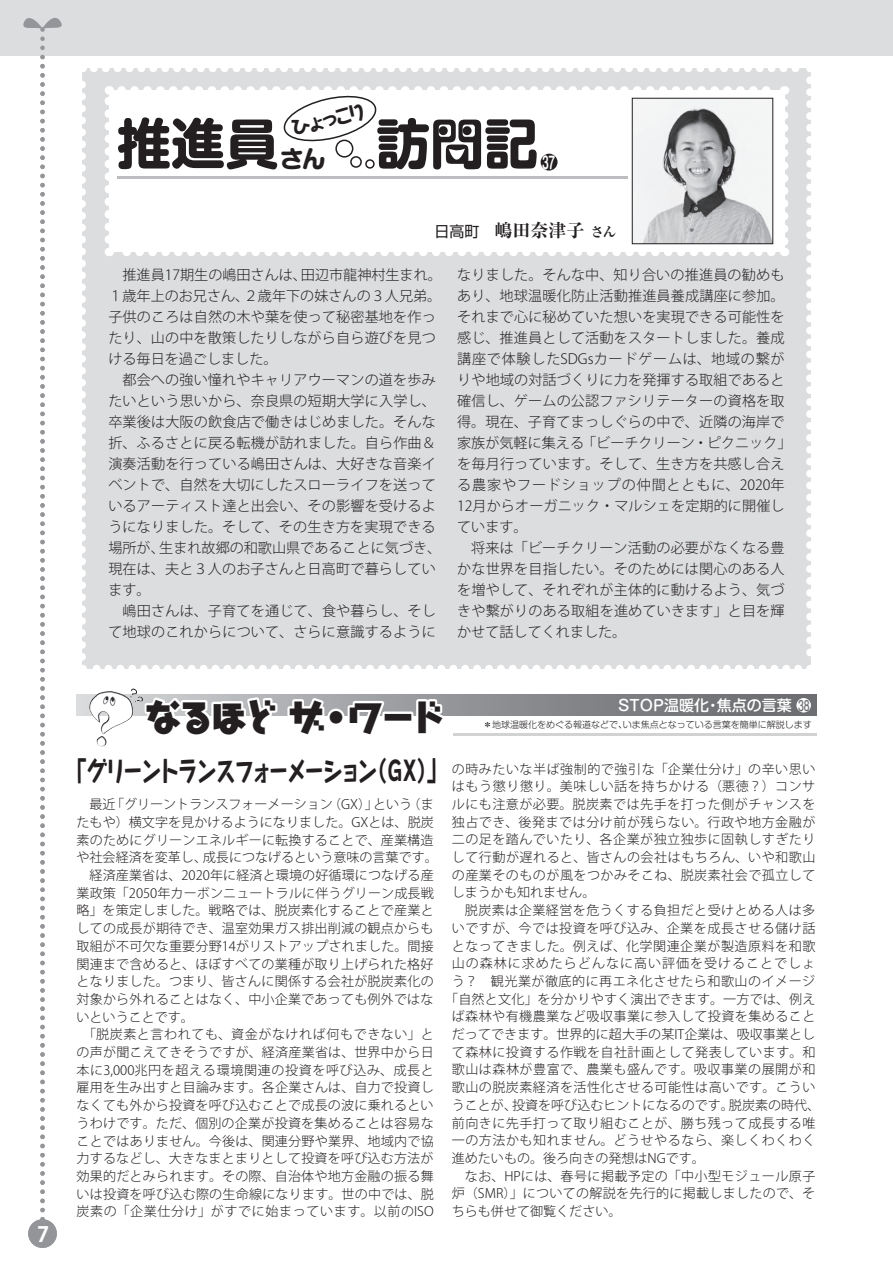
<style>
.page{position:relative;width:893px;height:1263px;background:#fff}
.page>*{position:absolute;margin:0;border:0;box-sizing:border-box;transform-origin:0 0}
.t1{font:700 54px "Shin M Go Pro";color:#231f20}
.t2{font:900 36px "Hase Toppo Std";letter-spacing:-.085em;color:#231f20}
.t3{font:800 27px "Taka Hand Std";letter-spacing:-.1em;color:#231f20;scale:.75 1}
.t4{font:700 24px "Shin M Go Pro";color:#231f20}
.t5{font:700 21px "Koz Go Pr 6 N";color:#fff}
.t6{font:800 19.5px "Taka Hand Std";color:#231f20}
.t7{font:700 expanded 18px "Ryumin Pro";color:#231f20}
.t8{font:700 16.5px "Shin M Go Pr 6 N De";color:#fff;scale:.65 1}
.t9{font:500 15px "Shin M Go Pro";color:#fff}
.t10{font:300 14.1px/21px "Koz Go Pro";letter-spacing:.01em;color:#231f20}
.t11{font:500 13.5px "Shin M Go Pro";color:#6c6d70;scale:.69 1}
.t12{font:300 13.05px/17.7px "Koz Go Pro";letter-spacing:.015em;color:#231f20;text-align:justify}
.t13{font:300 13.05px "Koz Go Pro";letter-spacing:.035em;color:#231f20}
.t14{font:300 13.05px "Koz Go Pro";letter-spacing:.04em;color:#231f20}
.t15{font:300 13.05px "Koz Go Pro";letter-spacing:.05em;color:#231f20}
.t16{font:300 13.05px "Koz Go Pro";letter-spacing:.045em;color:#231f20}
.t17{font:300 13.05px "Koz Go Pro";letter-spacing:.075em;color:#231f20}
.t18{font:300 9px "Shin M Go Pro";color:#231f20}
.s1{font-family:"Shin Go Pro";font-weight:400;font-stretch:normal;font-size:15px}
.s2{font-size:13.5px}
</style>
<div class="page">
<div style="left:82px;top:68px;width:728px;height:601px;background:#dcdddf"></div>
<svg style="left:82px;top:665px;width:716px;height:4px"></svg>
<svg style="left:82px;top:68px;width:4px;height:589px"></svg>
<svg style="left:94px;top:68px;width:706px;height:4px"></svg>
<svg style="left:806px;top:80px;width:5px;height:589px"></svg>
<div style="left:0;top:0;width:893px;height:55px;background:#dcdddf"></div>
<div style="left:28px;top:1219px;width:29px;height:29px;background:#939598;border-radius:50%"></div>
<svg style="left:19px;top:17px;width:47px;height:1202px"></svg>
<svg style="left:77px;top:695px;width:739px;height:21px;background:#848689"></svg>
<hr style="left:453px;top:734px;width:363px;height:2px;background:#d1d2d4">
<svg style="left:142px;top:694px;width:186px;height:22px"></svg>
<div style="left:327px;top:709px;width:18px;height:17px;border:4px solid #fff;border-radius:50%"></div>
<svg style="left:345px;top:699px;width:43px;height:17px"></svg>
<div style="left:382px;top:711px;width:31px;height:12px;border:4px solid #fff"></div>
<svg style="left:414px;top:697px;width:35px;height:19px"></svg>
<img style="left:89px;top:688px;width:48px;height:46px">
<svg style="left:105px;top:86px;width:683px;height:170px;background:#f0f0f0"></svg>
<div style="left:437px;top:123px;width:15px;height:15px;background:#fff;border-radius:4px"></div>
<div style="left:436px;top:122px;width:18px;height:18px;border:3px solid #231f20;border-radius:4px"></div>
<div style="left:439px;top:126px;width:9px;height:9px;background:#231f20;border-radius:50%"></div>
<div style="left:461px;top:123px;width:15px;height:15px;background:#fff;border-radius:4px"></div>
<div style="left:460px;top:122px;width:18px;height:18px;border:3px solid #231f20;border-radius:4px"></div>
<div style="left:463px;top:126px;width:9px;height:9px;background:#231f20;border-radius:50%"></div>
<div style="left:541px;top:154px;width:16px;height:17px;background:#231f20;border-radius:50%"></div>
<div style="left:796px;top:698px;width:15px;height:14px;background:#fff;border-radius:50%"></div>
<h3 class="t5" style="left:37px;top:1222px;width:14px">7</h3>
<h3 class="t6" style="left:288px;top:115px;width:78px;rotate:-13deg">ひょっこり</h3>
<h1 class="t1" style="left:117px;top:100px;width:163px">推進員</h1>
<h3 class="t4" style="left:280px;top:139px;width:48px">さん</h3>
<h1 class="t1" style="left:376px;top:100px;width:163px">訪 記</h1>
<p class="t8" style="left:542px;top:149px;width:22px">37</p>
<h3 class="t7" style="left:434px;top:216px;width:183px"><span class="s1">日高町　</span>嶋田奈津子 <span class="s2">さん</span></h3>
<p class="t10" style="left:108px;top:265px;width:335px;text-indent:14px">推進員17期生の嶋田さんは、田辺市龍神村生まれ。<br>１歳年上のお兄さん、２歳年下の妹さんの３人兄弟。子供のころは自然の木や葉を使って秘密基地を作ったり、山の中を散策したりしながら自ら遊びを見つける毎日を過ごしました。</p>
<p class="t10" style="left:108px;top:370px;width:334px;text-indent:14px">都会への強い憧れやキャリアウーマンの道を歩みたいという思いから、奈良県の短期大学に入学し、卒業後は大阪の飲食店で働きはじめました。そんな折、ふるさとに戻る転機が訪れました。自ら作曲＆演奏活動を行っている嶋田さんは、大好きな音楽イベントで、自然を大切にしたスローライフを送っているアーティスト達と出会い、その影響を受けるようになりました。そして、その生き方を実現できる場所が、生まれ故郷の和歌山県であることに気づき、現在は、夫と３人のお子さんと日高町で暮らしています。</p>
<p class="t10" style="left:108px;top:601px;width:329px;text-align:right">嶋田さんは、子育てを通じて、食や暮らし、そして地球のこれからについて、さらに意識するように</p>
<p class="t10" style="left:457px;top:265px;width:336px">なりました。そんな中、知り合いの推進員の勧めもあり、地球温暖化防止活動推進員養成講座に参加。それまで心に秘めていた想いを実現できる可能性を感じ、推進員として活動をスタートしました。養成講座で体験したSDGsカードゲームは、地域の繋がりや地域の対話づくりに力を発揮する取組であると確信し、ゲームの公認ファシリテーターの資格を取得。現在、子育てまっしぐらの中で、近隣の海岸で家族が気軽に集える「ビーチクリーン・ピクニック」を毎月行っています。そして、生き方を共感し合える農家やフードショップの仲間とともに、2020年<br>12月からオーガニック・マルシェを定期的に開催しています。</p>
<p class="t10" style="left:457px;top:538px;width:329px;text-align:justify;text-indent:14px">将来は「ビーチクリーン活動の必要がなくなる豊かな世界を目指したい。そのためには関心のある人を増やして、それぞれが主体的に動けるよう、気づきや繋がりのある取組を進めていきます」と目を輝かせて話してくれました。</p>
<h2 class="t2" style="left:145px;top:691px;width:302px">なるほどザ・ワード</h2>
<p class="t9" style="left:618px;top:693px;width:175px">STOP温暖化・焦点の言葉</p>
<p class="t11" style="left:798px;top:694px;width:18px">38</p>
<p class="t18" style="left:483px;top:717px;width:330px">＊地球温暖化をめぐる報道などで、いま焦点となっている言葉を簡単に解説します</p>
<h3 class="t3" style="left:66px;top:752px;width:509px">「グリーントランスフォーメーション（GX）」</h3>
<p class="t12" style="left:90px;top:796px;width:346px">最近「グリーントランスフォーメーション（GX）」という（ま</p>
<p class="t12" style="left:77px;top:813px;width:359px">たもや）横文字を見かけるようになりました。GXとは、脱炭</p>
<p class="t12" style="left:77px;top:831px;width:359px">素のためにグリーンエネルギーに転換することで、産業構造</p>
<p class="t12" style="left:77px;top:849px;width:363px">や社会経済を変革し、成長につなげるという意味の言葉です。</p>
<p class="t12" style="left:90px;top:866px;width:346px">経済産業省は、2020年に経済と環境の好循環につなげる産</p>
<p class="t12" style="left:77px;top:884px;width:359px">業政策「2050年カーボンニュートラルに伴うグリーン成長戦</p>
<p class="t12" style="left:77px;top:902px;width:359px">略」を策定しました。戦略では、脱炭素化することで産業と</p>
<p class="t12" style="left:77px;top:920px;width:359px">しての成長が期待でき、温室効果ガス排出削減の観点からも</p>
<p class="t12" style="left:77px;top:937px;width:359px">取組が不可欠な重要分野14がリストアップされました。間接</p>
<p class="t12" style="left:77px;top:955px;width:359px">関連まで含めると、ほぼすべての業種が取り上げられた格好</p>
<p class="t12" style="left:77px;top:973px;width:359px">となりました。つまり、皆さんに関係する会社が脱炭素化の</p>
<p class="t12" style="left:77px;top:990px;width:359px">対象から外れることはなく、中小企業であっても例外ではな</p>
<p class="t12" style="left:77px;top:1008px;width:119px">いということです。</p>
<p class="t16" style="left:83px;top:1026px;width:352px">「脱炭素と言われても、資金がなければ何もできない」と</p>
<p class="t12" style="left:77px;top:1043px;width:359px">の声が聞こえてきそうですが、経済産業省は、世界中から日</p>
<p class="t15" style="left:77px;top:1061px;width:359px">本に3,000兆円を超える環境関連の投資を呼び込み、成長と</p>
<p class="t12" style="left:77px;top:1079px;width:359px">雇用を生み出すと目論みます。各企業さんは、自力で投資し</p>
<p class="t12" style="left:77px;top:1096px;width:359px">なくても外から投資を呼び込むことで成長の波に乗れるとい</p>
<p class="t12" style="left:77px;top:1114px;width:359px">うわけです。ただ、個別の企業が投資を集めることは容易な</p>
<p class="t12" style="left:77px;top:1132px;width:359px">ことではありません。今後は、関連分野や業界、地域内で協</p>
<p class="t12" style="left:77px;top:1150px;width:359px">力するなどし、大きなまとまりとして投資を呼び込む方法が</p>
<p class="t12" style="left:77px;top:1167px;width:359px">効果的だとみられます。その際、自治体や地方金融の振る舞</p>
<p class="t12" style="left:77px;top:1185px;width:359px">いは投資を呼び込む際の生命線になります。世の中では、脱</p>
<p class="t15" style="left:77px;top:1203px;width:359px">炭素の「企業仕分け」がすでに始まっています。以前のISO</p>
<p class="t12" style="left:452px;top:760px;width:365px">の時みたいな半ば強制的で強引な「企業仕分け」の辛い思いはもう懲り懲り。美味しい話を持ちかける（悪徳？）コンサルにも注意が必要。脱炭素では先手を打った側がチャンスを独占でき、後発までは分け前が残らない。行政や地方金融が二の足を踏んでいたり、各企業が独立独歩に固執しすぎたりして行動が遅れると、皆さんの会社はもちろん、いや和歌山の産業そのものが風をつかみそこね、脱炭素社会で孤立してしまうかも知れません。</p>
<p class="t13" style="left:465px;top:902px;width:352px">脱炭素は企業経営を危うくする負担だと受けとめる人は多</p>
<p class="t14" style="left:452px;top:919px;width:365px">いですが、今では投資を呼び込み、企業を成長させる儲け話</p>
<p class="t14" style="left:452px;top:937px;width:365px">となってきました。例えば、化学関連企業が製造原料を和歌</p>
<p class="t17" style="left:452px;top:955px;width:365px">山の森林に求めたらどんなに高い評価を受けることでしょ</p>
<p class="t13" style="left:452px;top:973px;width:365px">う？　観光業が徹底的に再エネ化させたら和歌山のイメージ</p>
<p class="t12" style="left:445px;top:990px;width:372px">「自然と文化」を分かりやすく演出できます。一方では、例え</p>
<p class="t13" style="left:452px;top:1008px;width:365px">ば森林や有機農業など吸収事業に参入して投資を集めること</p>
<p class="t12" style="left:452px;top:1025px;width:365px">だってできます。世界的に超大手の某IT企業は、吸収事業とし</p>
<p class="t13" style="left:452px;top:1043px;width:365px">て森林に投資する作戦を自社計画として発表しています。和</p>
<p class="t14" style="left:452px;top:1061px;width:365px">歌山は森林が豊富で、農業も盛んです。吸収事業の展開が和</p>
<p class="t13" style="left:452px;top:1079px;width:365px">歌山の脱炭素経済を活性化させる可能性は高いです。こうい</p>
<p class="t12" style="left:452px;top:1096px;width:370px">うことが、投資を呼び込むヒントになるのです。脱炭素の時代、</p>
<p class="t13" style="left:452px;top:1114px;width:365px">前向きに先手打って取り組むことが、勝ち残って成長する唯</p>
<p class="t14" style="left:452px;top:1132px;width:365px">一の方法かも知れません。どうせやるなら、楽しくわくわく</p>
<p class="t12" style="left:452px;top:1149px;width:255px">進めたいもの。後ろ向きの発想はNGです。</p>
<p class="t13" style="left:465px;top:1167px;width:352px">なお、HPには、春号に掲載予定の「中小型モジュール原子</p>
<p class="t12" style="left:452px;top:1185px;width:365px">炉（SMR）」についての解説を先行的に掲載しましたので、そ</p>
<p class="t12" style="left:452px;top:1202px;width:171px">ちらも併せて御覧ください。</p>
</div>
